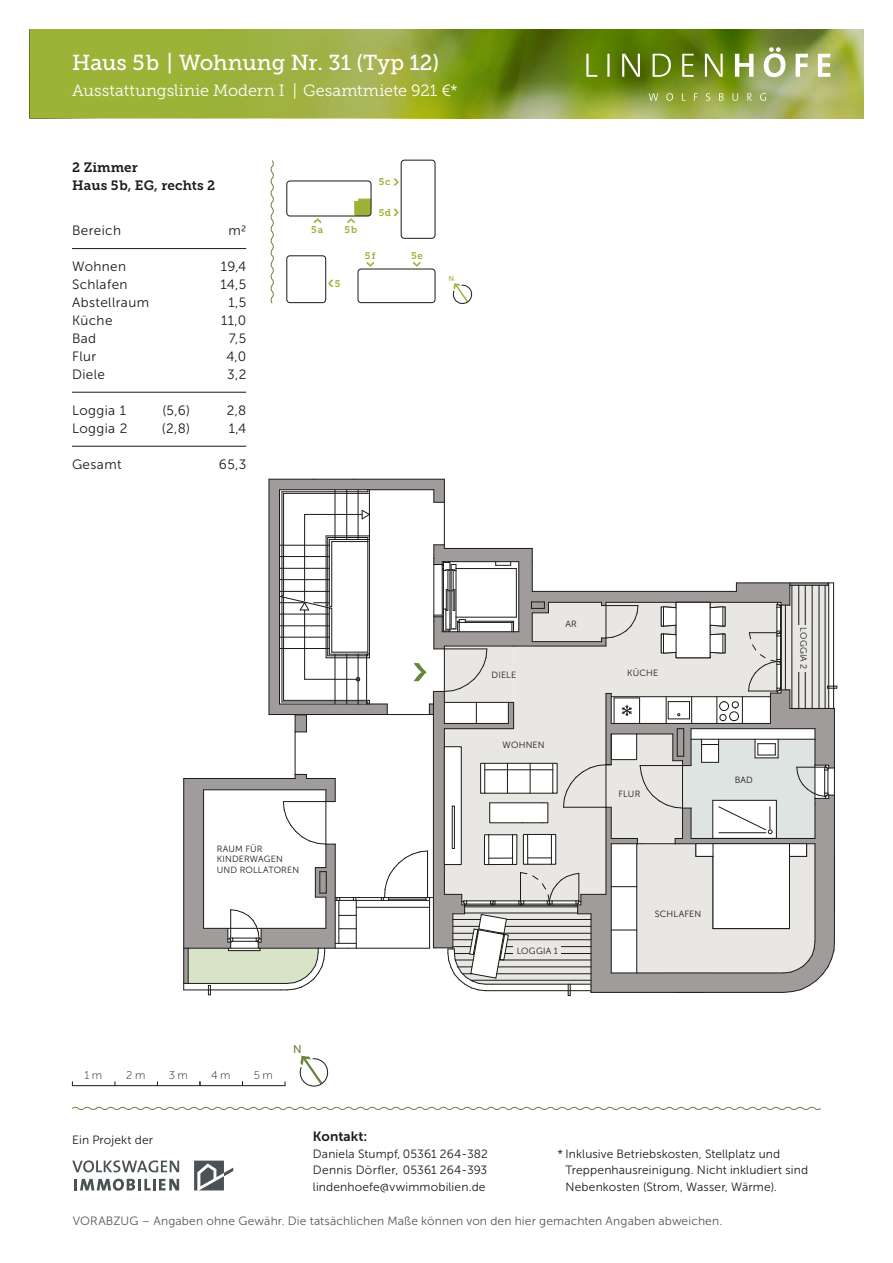
<style>
.page{position:relative;width:893px;height:1263px;background:#fff}
.page>*{position:absolute;margin:0;border:0;box-sizing:border-box;transform-origin:0 0}
.t1{font:21.6px "Museo Slab 500";color:#fff}
.t2{font:16.2px "Museo Slab 300";letter-spacing:.005em;color:#fff}
.t3{font:13.5px "Museo Sans 300";letter-spacing:.03em;color:#1a1a18}
.t4{font:13.5px/18px "Museo Slab 700";letter-spacing:.005em;color:#1a1a18}
.t5{font:13.5px "Museo Sans 700";letter-spacing:.01em;color:#1a1a18}
.t6{font:12px/16.5px "Museo Sans 300";letter-spacing:.01em;color:#1a1a18;text-align:justify}
.t7{font:12px "Museo Sans 300";letter-spacing:.015em;color:#565656}
.t8{font:11.25px "Museo Sans 100";color:#1a1a18}
.t9{font:11.25px "Museo Sans 500";color:#68843d}
.t10{font:9.75px "Museo Slab 700";letter-spacing:.085em;color:#9cb338}
.t11{font:9px/10.5px "Museo Sans 300";letter-spacing:.02em;color:#1a1a18}
.t12{font:7.5px "Museo Sans 500";color:#9cb338}
</style>
<div class="page">
<img style="left:551px;top:30px;width:312px;height:88px">
<svg style="left:30px;top:30px;width:521px;height:88px;background:#94a937"></svg>
<svg style="left:194px;top:1160px;width:39px;height:30px"></svg>
<svg style="left:72px;top:1160px;width:107px;height:12px"></svg>
<svg style="left:75px;top:1178px;width:104px;height:13px"></svg>
<svg style="left:72px;top:1106px;width:749px;height:4px"></svg>
<svg style="left:649px;top:93px;width:117px;height:8px"></svg>
<svg style="left:586px;top:47px;width:244px;height:30px;background:#8aa04b"></svg>
<svg style="left:270px;top:160px;width:4px;height:144px"></svg>
<svg style="left:300px;top:1055px;width:29px;height:32px"></svg>
<hr style="left:72px;top:1085px;width:213px;height:1px;background:#1a1a18">
<svg style="left:328px;top:280px;width:5px;height:7px"></svg>
<svg style="left:314px;top:218px;width:7px;height:6px"></svg>
<svg style="left:347px;top:199px;width:24px;height:25px"></svg>
<div style="left:287px;top:181px;width:84px;height:35px;border:1px solid #1a1a18;border-radius:3px"></div>
<div style="left:401px;top:160px;width:34px;height:78px;border:1px solid #1a1a18;border-radius:3px"></div>
<svg style="left:393px;top:178px;width:6px;height:8px"></svg>
<svg style="left:393px;top:209px;width:6px;height:7px"></svg>
<div style="left:358px;top:269px;width:77px;height:34px;border:1px solid #1a1a18;border-radius:3px"></div>
<svg style="left:413px;top:261px;width:7px;height:6px"></svg>
<svg style="left:367px;top:261px;width:7px;height:6px"></svg>
<svg style="left:453px;top:283px;width:20px;height:21px"></svg>
<div style="left:287px;top:256px;width:39px;height:47px;border:1px solid #1a1a18;border-radius:3px"></div>
<svg style="left:183px;top:479px;width:655px;height:518px"></svg>
<hr style="left:72px;top:248px;width:174px;height:1px;background:#1a1a18">
<hr style="left:72px;top:392px;width:174px;height:1px;background:#1a1a18">
<hr style="left:72px;top:446px;width:174px;height:1px;background:#1a1a18">
<h1 class="t1" style="left:72px;top:50px;width:369px">Haus 5b | Wohnung Nr. 31 (Typ 12)</h1>
<h2 class="t2" style="left:72px;top:81px;width:387px">Ausstattungslinie Modern I | Gesamtmiete 921 €*</h2>
<p class="t4" style="left:72px;top:158px;width:144px">2 Zimmer<br>Haus 5b, EG, rechts 2</p>
<p class="t3" style="left:72px;top:223px;width:51px">Bereich</p>
<p class="t3" style="left:228px;top:223px;width:19px">m2</p>
<p class="t3" style="left:72px;top:259px;width:56px">Wohnen</p>
<p class="t3" style="left:221px;top:259px;width:27px">19,4</p>
<p class="t3" style="left:72px;top:277px;width:57px">Schlafen</p>
<p class="t3" style="left:220px;top:277px;width:27px">14,5</p>
<p class="t3" style="left:72px;top:295px;width:79px">Abstellraum</p>
<p class="t3" style="left:228px;top:295px;width:19px">1,5</p>
<p class="t3" style="left:72px;top:313px;width:42px">Küche</p>
<p class="t3" style="left:221px;top:313px;width:27px">11,0</p>
<p class="t3" style="left:72px;top:331px;width:26px">Bad</p>
<p class="t3" style="left:229px;top:331px;width:19px">7,5</p>
<p class="t3" style="left:72px;top:349px;width:26px">Flur</p>
<p class="t3" style="left:226px;top:349px;width:21px">4,0</p>
<p class="t3" style="left:72px;top:367px;width:35px">Diele</p>
<p class="t3" style="left:227px;top:367px;width:21px">3,2</p>
<p class="t3" style="left:72px;top:403px;width:56px">Loggia 1</p>
<p class="t3" style="left:162px;top:403px;width:29px">(5,6)</p>
<p class="t3" style="left:227px;top:403px;width:21px">2,8</p>
<p class="t3" style="left:72px;top:421px;width:57px">Loggia 2</p>
<p class="t3" style="left:162px;top:421px;width:30px">(2,8)</p>
<p class="t3" style="left:229px;top:421px;width:19px">1,4</p>
<p class="t3" style="left:72px;top:457px;width:51px">Gesamt</p>
<p class="t3" style="left:219px;top:457px;width:29px">65,3</p>
<p class="t10" style="left:311px;top:224px;width:14px">5a</p>
<p class="t10" style="left:345px;top:224px;width:14px">5b</p>
<p class="t10" style="left:335px;top:278px;width:7px">5</p>
<p class="t10" style="left:379px;top:177px;width:13px">5c</p>
<p class="t10" style="left:379px;top:207px;width:14px">5d</p>
<p class="t10" style="left:365px;top:250px;width:12px">5f</p>
<p class="t10" style="left:411px;top:250px;width:13px">5e</p>
<p class="t12" style="left:449px;top:275px;width:7px">N</p>
<p class="t11" style="left:217px;top:844px;width:84px">RAUM FÜR<br>KINDERWAGEN<br>UND ROLLATOREN</p>
<p class="t11" style="left:492px;top:670px;width:26px">DIELE</p>
<p class="t11" style="left:565px;top:618px;width:13px">AR</p>
<p class="t11" style="left:503px;top:740px;width:43px">WOHNEN</p>
<p class="t11" style="left:627px;top:668px;width:33px">KÜCHE</p>
<p class="t11" style="left:619px;top:789px;width:23px">FLUR</p>
<p class="t11" style="left:735px;top:774px;width:20px">BAD</p>
<p class="t11" style="left:517px;top:945px;width:43px">LOGGIA 1</p>
<p class="t11" style="left:655px;top:909px;width:48px">SCHLAFEN</p>
<p class="t11" style="left:809px;top:627px;width:44px;rotate:90deg">LOGGIA 2</p>
<p class="t8" style="left:84px;top:1069px;width:19px">1 m</p>
<p class="t8" style="left:126px;top:1069px;width:21px">2 m</p>
<p class="t8" style="left:169px;top:1069px;width:21px">3 m</p>
<p class="t8" style="left:211px;top:1069px;width:21px">4 m</p>
<p class="t8" style="left:254px;top:1069px;width:21px">5 m</p>
<p class="t6" style="left:72px;top:1132px;width:82px">Ein Projekt der</p>
<p class="t9" style="left:293px;top:1043px;width:10px">N</p>
<p class="t5" style="left:313px;top:1129px;width:56px">Kontakt:</p>
<p class="t6" style="left:313px;top:1145px;width:176px">Daniela Stumpf, 05361 264-382<br>Dennis Dörfler, 05361 264-393 lindenhoefe@vwimmobilien.de</p>
<p class="t6" style="left:566px;top:1145px;width:244px;text-align:left;text-indent:-8px">* Inklusive Betriebskosten, Stellplatz und<br>Treppenhausreinigung. Nicht inkludiert sind<br>Nebenkosten (Strom, Wasser, Wärme).</p>
<p class="t7" style="left:73px;top:1214px;width:651px">VORABZUG – Angaben ohne Gewähr. Die tatsächlichen Maße können von den hier gemachten Angaben abweichen.</p>
</div>
